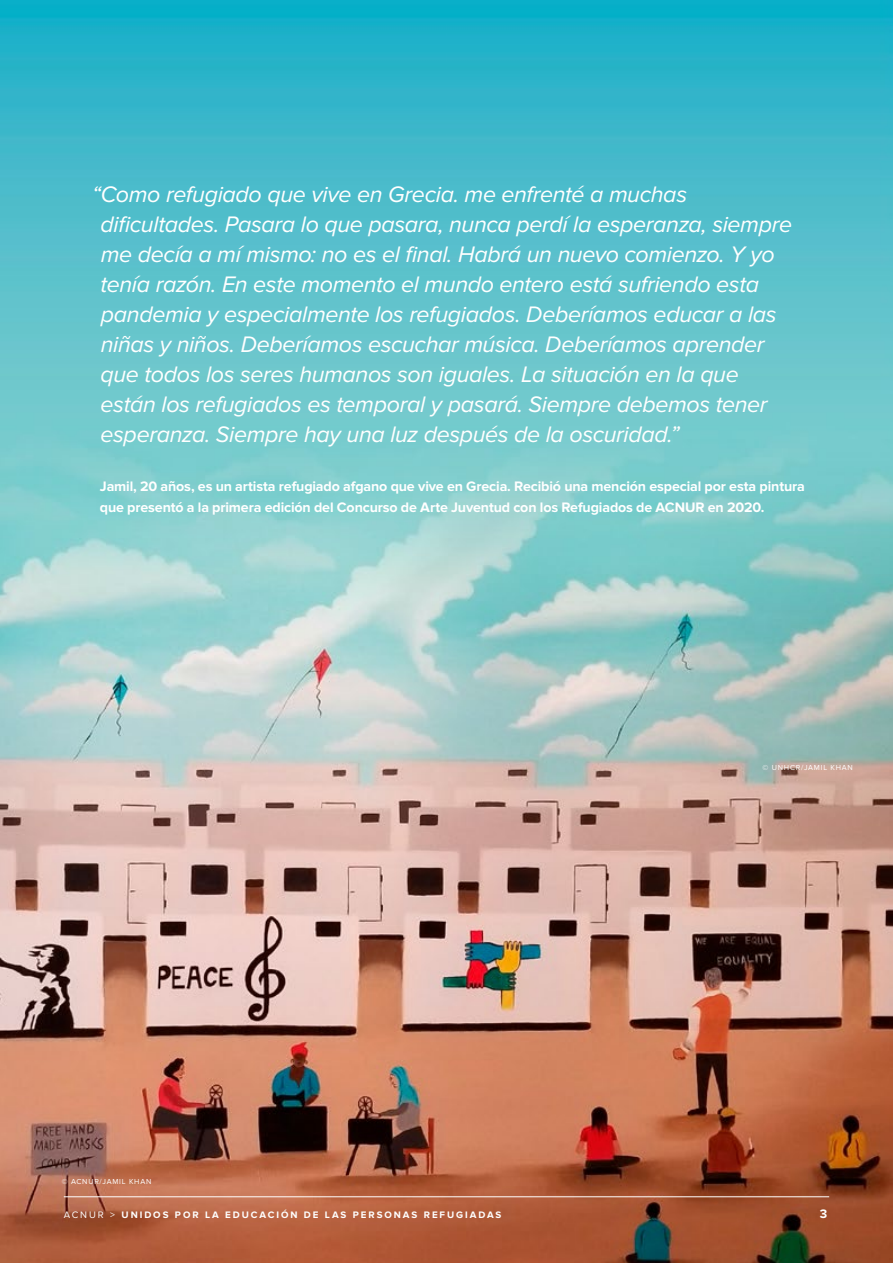
<style>
.page{position:relative;width:893px;height:1263px;background:#fff}
.page>*{position:absolute;margin:0;border:0;box-sizing:border-box;transform-origin:0 0}
.t1{font:italic 23.25px/30px "Proxima Nova";letter-spacing:-.015em;color:#fff}
.t2{font:700 14.25px/21px "Proxima Nova";letter-spacing:-.01em;color:#fff}
.t3{font:700 12.75px "Proxima Nova";color:#fff}
.t4{font:700 9.75px "Proxima Nova";letter-spacing:.2em;color:#fff}
.t5{font:7.5px "Proxima Nova";letter-spacing:.1em;color:#fff}
.s1{font-weight:400}
</style>
<div class="page">
<img style="left:0;top:0;width:893px;height:1263px">
<hr style="left:64px;top:1196px;width:765px;height:1px;background:#fff">
<p class="t1" style="left:101px;top:180px;width:693px;text-indent:-9px">“Como refugiado que vive en Grecia. me enfrenté a muchas dificultades. Pasara lo que pasara, nunca perdí la esperanza, siempre me decía a mí mismo: no es el final. Habrá un nuevo comienzo. Y yo tenía razón. En este momento el mundo entero está sufriendo esta pandemia y especialmente los refugiados. Deberíamos educar a las niñas y niños. Deberíamos escuchar música. Deberíamos aprender que todos los seres humanos son iguales. La situación en la que están los refugiados es temporal y pasará. Siempre debemos tener esperanza. Siempre hay una luz después de la oscuridad.”</p>
<p class="t2" style="left:100px;top:476px;width:706px">Jamil, 20 años, es un artista refugiado afgano que vive en Grecia. Recibió una mención especial por esta pintura que presentó a la primera edición del Concurso de Arte Juventud con los Refugiados de ACNUR en 2020.</p>
<p class="t5" style="left:763px;top:763px;width:92px">© UNHCR/JAMIL KHAN</p>
<p class="t5" style="left:62px;top:1177px;width:91px">© ACNUR/JAMIL KHAN</p>
<p class="t4" style="left:64px;top:1209px;width:439px"><span class="s1">ACNUR &gt;</span> UNIDOS POR LA EDUCACIÓN DE LAS PERSONAS REFUGIADAS</p>
<p class="t3" style="left:820px;top:1207px;width:9px">3</p>
</div>
